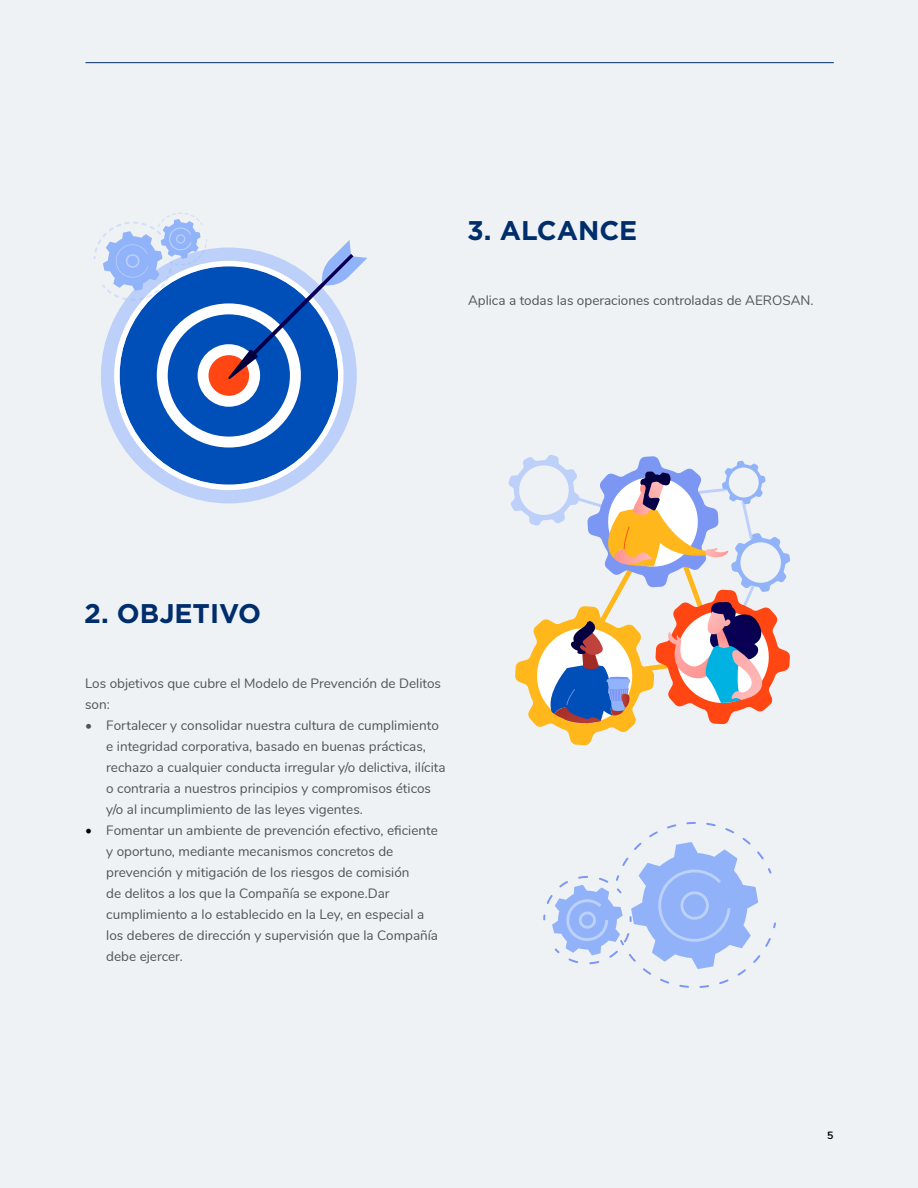
<style>
.page{position:relative;width:918px;height:1188px;background:#eff2f4}
.page>*{position:absolute;margin:0;border:0;box-sizing:border-box;transform-origin:0 0}
.t1{font:700 27px "Gotham";color:#002e6d}
.t2{font:13.5px/21px "Nunito";color:#4f5456}
.t3{font:700 10.5px "Nunito";color:#000}
.s1{font-family:"Minion Pro";font-size:18px;color:#000}
</style>
<div class="page">
<svg style="left:124px;top:448px;width:210px;height:42px"></svg>
<svg style="left:93px;top:213px;width:274px;height:235px"></svg>
<svg style="left:508px;top:455px;width:282px;height:290px"></svg>
<svg style="left:543px;top:822px;width:233px;height:166px"></svg>
<hr style="left:85px;top:62px;width:749px;height:1px;background:#002d6d">
<h1 class="t1" style="left:467px;top:213px;width:172px">3. ALCANCE</h1>
<p class="t2" style="left:468px;top:289px;width:347px">Aplica a todas las operaciones controladas de AEROSAN.</p>
<h1 class="t1" style="left:84px;top:595px;width:178px">2. OBJETIVO</h1>
<p class="t2" style="left:85px;top:672px;width:358px">Los objetivos que cubre el Modelo de Prevención de Delitos son:</p>
<p class="t2" style="left:106px;top:714px;width:341px;text-indent:-21px">• Fortalecer y consolidar nuestra cultura de cumplimiento e integridad corporativa, basado en buenas prácticas, rechazo a cualquier conducta irregular y/o delictiva, ilícita o contraria a nuestros principios y compromisos éticos y/o al incumplimiento de las leyes vigentes.</p>
<p class="t2" style="left:106px;top:819px;width:333px;text-indent:-21px"><span class="s1">•</span> Fomentar un ambiente de prevención efectivo, eficiente y oportuno, mediante mecanismos concretos de prevención y mitigación de los riesgos de comisión<br>de delitos a los que la Compañía se expone.Dar cumplimiento a lo establecido en la Ley, en especial a los deberes de dirección y supervisión que la Compañía debe ejercer.</p>
<p class="t3" style="left:827px;top:1127px;width:8px">5</p>
</div>
